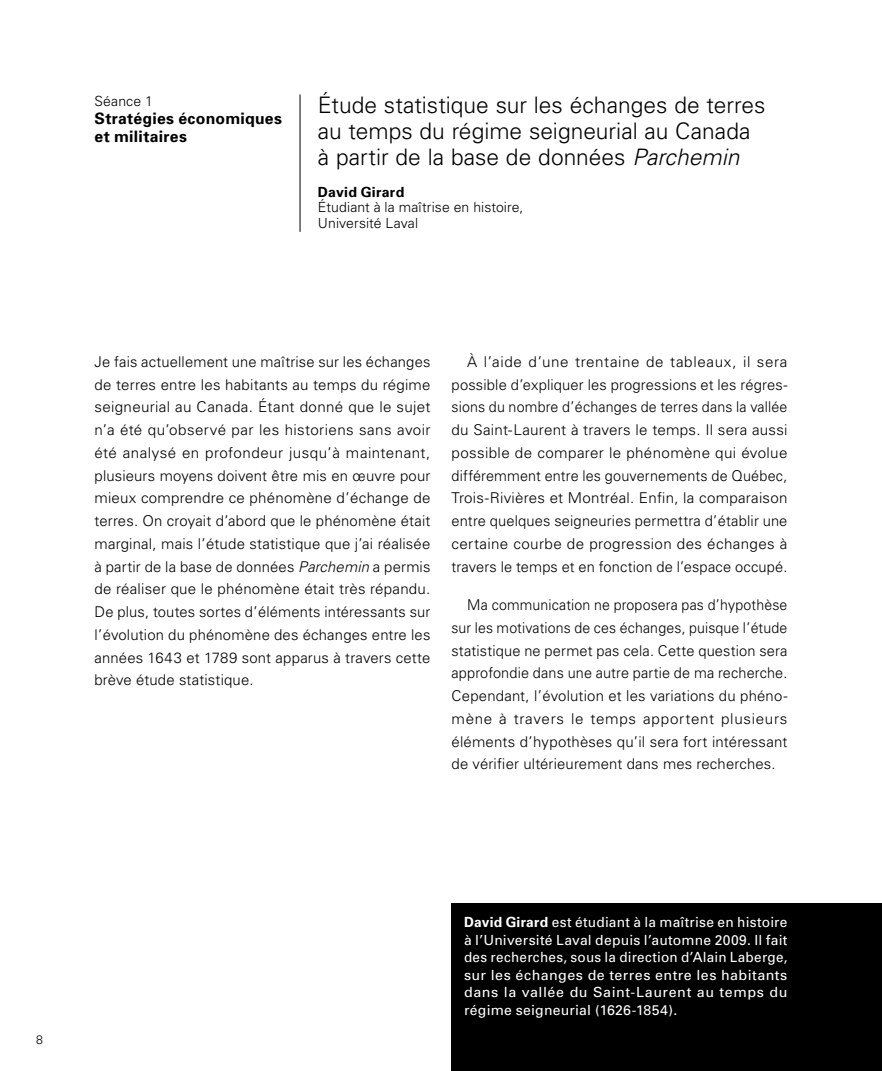
<style>
.page{position:relative;width:882px;height:1071px;background:#fff}
.page>*{position:absolute;margin:0;border:0;box-sizing:border-box;transform-origin:0 0}
._03_Titre_résumé{font:300 22.75px/26.2px "Univers";color:#000}
._02_Titre_séance{font:700 15.75px/17.5px "Univers";letter-spacing:.02em;color:#000}
._03_texte_résumé_san{font:300 14.88px/22.8px "Univers";letter-spacing:.01em;color:#000;text-align:justify}
._03_texte_résumé{font:300 14.88px/22.8px "Univers";letter-spacing:.01em;color:#000;text-align:justify}
._03_texte_résumé-2{font:300 14.88px/22.8px "Univers";letter-spacing:.01em;color:#000;text-align:justify;scale:.95 1}
._03_texte_bio{font:14px/17.5px "Univers";letter-spacing:.03em;color:#fff;text-align:justify}
._02_conférencier{font:300 14px/15.8px "Univers";letter-spacing:.005em;color:#000}
._03_Séance_Résumés{font:300 14px "Univers";letter-spacing:.015em;color:#000}
.t1{font:300 12.25px "Univers";color:#000}
.s1{font-style:italic}
.s2{font-weight:700}
</style>
<div class="page">
<div style="left:452px;top:903px;width:430px;height:168px;background:#000"></div>
<hr style="left:300px;top:94px;width:1px;height:138px;background:#000">
<p class="_03_Séance_Résumés" style="left:94px;top:92px;width:60px">Séance 1</p>
<p class="_02_Titre_séance" style="left:94px;top:110px;width:189px">Stratégies économiques et militaires</p>
<p class="_03_Titre_résumé" style="left:318px;top:91px;width:449px">Étude statistique sur les échanges de terres au temps du régime seigneurial au Canada à partir de la base de données <span class="s1">Parchemin</span></p>
<p class="_02_conférencier" style="left:318px;top:184px;width:207px"><span class="s2">David Girard<br></span>Étudiant à la maîtrise en histoire,<br>Université Laval</p>
<p class="_03_texte_résumé_san" style="left:94px;top:350px;width:337px">Je fais actuellement une maîtrise sur les échanges de terres entre les habitants au temps du régime seigneurial au Canada. Étant donné que le sujet n’a été qu’observé par les historiens sans avoir été analysé en profondeur jusqu’à maintenant, plusieurs moyens doivent être mis en œuvre pour mieux comprendre ce phénomène d’échange de terres. On croyait d’abord que le phénomène était marginal, mais l’étude statistique que j’ai réalisée à partir de la base de données <span class="s1">Parchemin</span> a permis de réaliser que le phénomène était très répandu.<br>De plus, toutes sortes d’éléments intéressants sur l’évolution du phénomène des échanges entre les années 1643 et 1789 sont apparus à travers cette brève étude statistique.</p>
<p class="_03_texte_résumé" style="left:452px;top:350px;width:338px;text-indent:16px">À l’aide d’une trentaine de tableaux, il sera possible d’expliquer les progressions et les régres&shy;sions du nombre d’échanges de terres dans la vallée du Saint-Laurent à travers le temps. Il sera aussi possible de comparer le phénomène qui évolue différemment entre les gouvernements de Québec, Trois-Rivières et Montréal. Enfin, la comparaison entre quelques seigneuries permettra d’établir une certaine courbe de progression des échanges à travers le temps et en fonction de l’espace occupé.</p>
<p class="_03_texte_résumé-2" style="left:452px;top:594px;width:355px;text-indent:16px">Ma communication ne proposera pas d’hypothèse sur les motivations de ces échanges, puisque l’étude statistique ne permet pas cela. Cette question sera approfondie dans une autre partie de ma recherche.<br>Cependant, l’évolution et les variations du phéno&shy;mène à travers le temps apportent plusieurs éléments d’hypothèses qu’il sera fort intéressant de vérifier ultérieurement dans mes recherches.</p>
<p class="t1" style="left:36px;top:1033px;width:8px">8</p>
<p class="_03_texte_bio" style="left:464px;top:914px;width:325px"><span class="s2">David Girard</span> est étudiant à la maîtrise en histoire à l’Université Laval depuis l’automne 2009. Il fait des recherches, sous la direction d’Alain Laberge, sur les échanges de terres entre les habitants dans la vallée du Saint-Laurent au temps du régime seigneurial (1626-1854).</p>
</div>
